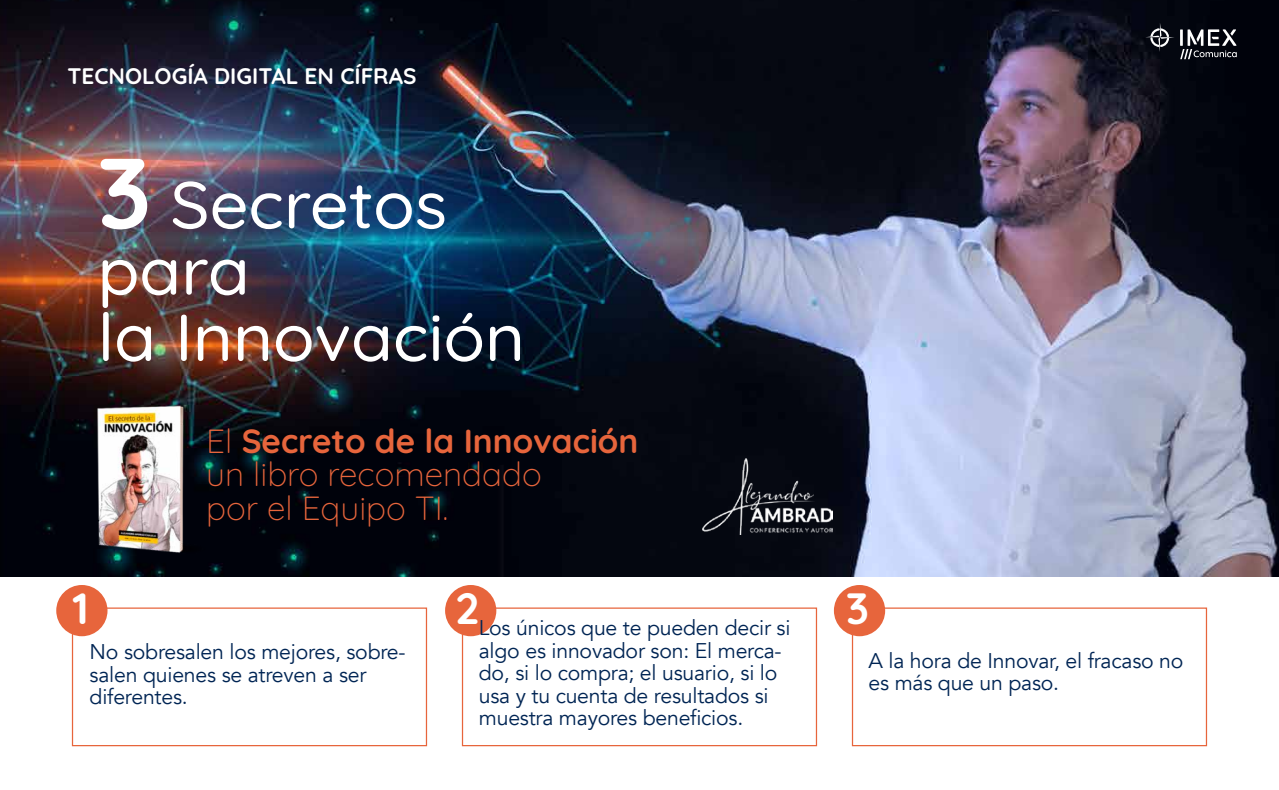
<style>
.page{position:relative;width:1279px;height:790px;background:#fff}
.page>*{position:absolute;margin:0;border:0;box-sizing:border-box;transform-origin:0 0}
.t1{font:500 66.25px/66.2px "Quicksand";color:#fff;scale:1.04 1}
.t2{font:700 43.75px "Quicksand";color:#fff}
.t3{font:300 33.5px/33.5px "Quicksand";color:#e7653c}
.t4{font:700 22.5px "Quicksand";color:#fff}
.t5{font:21.25px/22.5px "Avenir";letter-spacing:-.01em;color:#002554}
.s1{font-weight:700;font-size:99.38px}
.s2{font-weight:700}
</style>
<div class="page">
<div style="left:72px;top:608px;width:355px;height:138px;border:1px solid #e7653c"></div>
<div style="left:462px;top:608px;width:355px;height:138px;border:1px solid #e7653c"></div>
<div style="left:852px;top:608px;width:355px;height:138px;border:1px solid #e7653c"></div>
<img style="left:0;top:0;width:1279px;height:577px">
<div style="left:56px;top:585px;width:52px;height:51px;background:#e7653c;border-radius:50%"></div>
<div style="left:445px;top:585px;width:51px;height:51px;background:#e7653c;border-radius:50%"></div>
<div style="left:834px;top:585px;width:51px;height:51px;background:#e7653c;border-radius:50%"></div>
<svg style="left:1145px;top:22px;width:29px;height:30px"></svg>
<svg style="left:1180px;top:29px;width:57px;height:30px"></svg>
<img style="left:702px;top:459px;width:130px;height:75px">
<img style="left:98px;top:405px;width:108px;height:148px">
<p class="t4" style="left:68px;top:58px;width:351px">TECNOLOGÍA DIGITAL EN CÍFRAS</p>
<h1 class="t1" style="left:97px;top:165px;width:413px"><span class="s1">3</span> Secretos para<br>la Innovación</h1>
<h3 class="t3" style="left:206px;top:421px;width:434px">El <span class="s2">Secreto de la Innovación </span>un libro recomendado<br>por el Equipo TI.</h3>
<h2 class="t2" style="left:73px;top:575px;width:17px">1</h2>
<h2 class="t2" style="left:455px;top:575px;width:25px">2</h2>
<h2 class="t2" style="left:846px;top:575px;width:24px">3</h2>
<p class="t5" style="left:479px;top:617px;width:313px">Los únicos que te pueden decir si algo es innovador son: El merca&shy;do, si lo compra; el usuario, si lo usa y tu cuenta de resultados si muestra mayores beneficios.</p>
<p class="t5" style="left:90px;top:641px;width:317px">No sobresalen los mejores, sobre&shy;salen quienes se atreven a ser diferentes.</p>
<p class="t5" style="left:868px;top:650px;width:316px">A la hora de Innovar, el fracaso no es más que un paso.</p>
</div>
